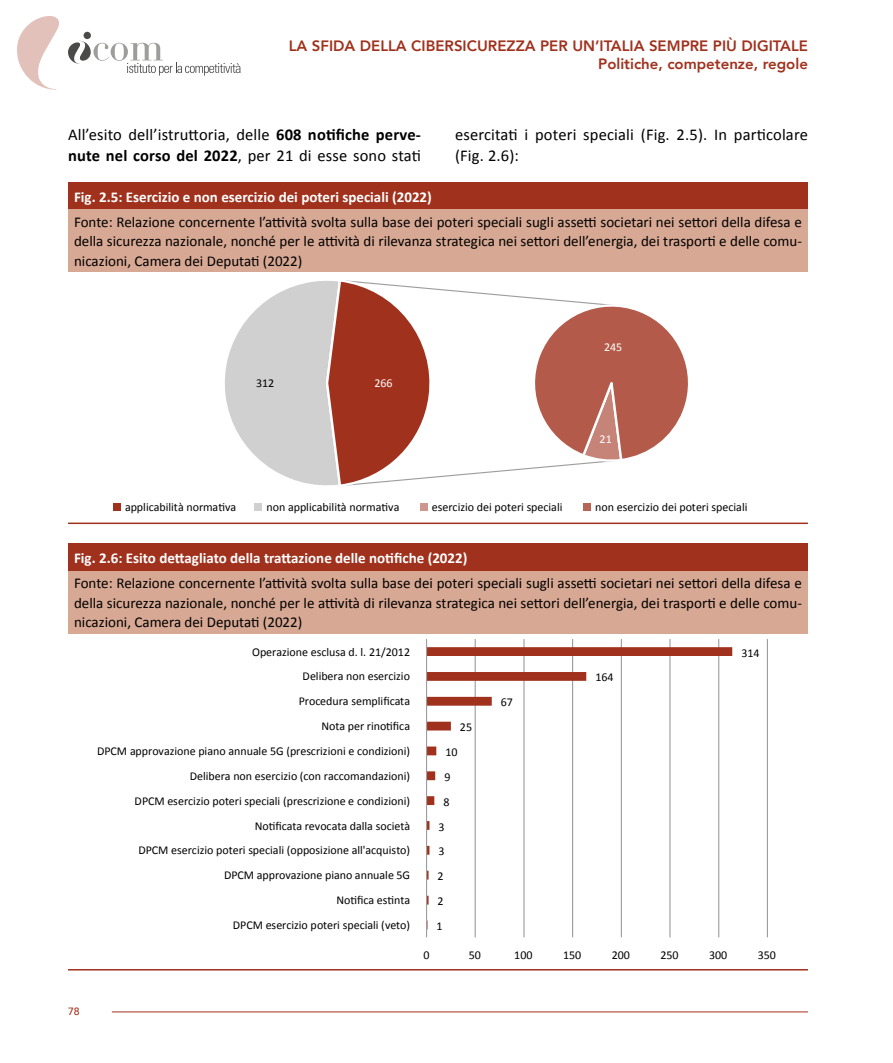
<style>
.page{position:relative;width:893px;height:1063px;background:#fff}
.page>*{position:absolute;margin:0;border:0;box-sizing:border-box;transform-origin:0 0}
.t1{font:16.5px/21.3px "Calibri";letter-spacing:.01em;color:#000}
.t2{font:15px/19.5px "Calibri";color:#000;text-align:justify}
.t3{font:700 15px "Calibri";color:#fff}
.t4{font:800 15px/18px "Avenir";color:#a0311d;text-align:right}
.t5{font:12px "Calibri";color:#000}
.t6{font:12px "Calibri";color:#fff}
.t7{font:500 10.5px "Avenir";color:#a0311d}
.s1{font-weight:700}
</style>
<div class="page">
<svg style="left:17px;top:16px;width:42px;height:74px"></svg>
<hr style="left:112px;top:1012px;width:696px;height:1px;background:#a0311d">
<div style="left:84px;top:32px;width:7px;height:7px;background:#4a4a49;border-radius:50%"></div>
<svg style="left:68px;top:39px;width:172px;height:37px"></svg>
<div style="left:68px;top:182px;width:740px;height:28px;background:#a0311d"></div>
<div style="left:68px;top:210px;width:740px;height:62px;background:#d7a893"></div>
<hr style="left:68px;top:523px;width:740px;height:1px;background:#a0311d">
<svg style="left:225px;top:280px;width:463px;height:206px"></svg>
<div style="left:113px;top:503px;width:7px;height:7px;background:#a0311d"></div>
<div style="left:255px;top:503px;width:7px;height:7px;background:#d0d0d0"></div>
<div style="left:420px;top:503px;width:7px;height:7px;background:#ce968c"></div>
<div style="left:583px;top:503px;width:8px;height:7px;background:#b76455"></div>
<div style="left:68px;top:544px;width:740px;height:27px;background:#a0311d"></div>
<div style="left:68px;top:571px;width:740px;height:62px;background:#d7a893"></div>
<hr style="left:68px;top:969px;width:740px;height:2px;background:#a0311d">
<hr style="left:475px;top:639px;width:1px;height:298px;background:#9d9d9c">
<hr style="left:523px;top:639px;width:2px;height:298px;background:#9d9d9c">
<hr style="left:572px;top:639px;width:1px;height:298px;background:#9d9d9c">
<hr style="left:621px;top:639px;width:1px;height:298px;background:#9d9d9c">
<hr style="left:669px;top:639px;width:1px;height:298px;background:#9d9d9c">
<hr style="left:718px;top:639px;width:1px;height:298px;background:#9d9d9c">
<hr style="left:767px;top:639px;width:1px;height:298px;background:#9d9d9c">
<svg style="left:427px;top:647px;width:305px;height:282px"></svg>
<hr style="left:426px;top:639px;width:1px;height:298px;background:#9d9d9c">
<p class="t4" style="left:289px;top:37px;width:521px">LA SFIDA DELLA CIBERSICUREZZA PER UN’ITALIA SEMPRE PIÙ DIGITALE<br>Politiche, competenze, regole</p>
<h1 class="t1" style="left:68px;top:123px;width:354px">All’esito dell’istruttoria, delle <span class="s1">608 notifiche perve&shy;nute nel corso del 2022</span>, per 21 di esse sono stati</h1>
<h1 class="t1" style="left:455px;top:123px;width:354px">esercitati i poteri speciali (Fig. 2.5). In particolare (Fig. 2.6):</h1>
<p class="t3" style="left:74px;top:186px;width:359px">Fig. 2.5: Esercizio e non esercizio dei poteri speciali (2022)</p>
<p class="t2" style="left:74px;top:212px;width:729px">Fonte: Relazione concernente l’attività svolta sulla base dei poteri speciali sugli assetti societari nei settori della difesa e della sicurezza nazionale, nonché per le attività di rilevanza strategica nei settori dell’energia, dei trasporti e delle comu&shy;nicazioni, Camera dei Deputati (2022)</p>
<p class="t5" style="left:256px;top:375px;width:20px">312</p>
<p class="t6" style="left:374px;top:375px;width:20px">266</p>
<p class="t6" style="left:604px;top:338px;width:20px">245</p>
<p class="t6" style="left:600px;top:430px;width:14px">21</p>
<p class="t5" style="left:125px;top:499px;width:113px">applicabilità normativa</p>
<p class="t5" style="left:266px;top:499px;width:134px">non applicabilità normativa</p>
<p class="t5" style="left:432px;top:499px;width:132px">esercizio dei poteri speciali</p>
<p class="t5" style="left:595px;top:499px;width:154px">non esercizio dei poteri speciali</p>
<p class="t3" style="left:74px;top:547px;width:395px">Fig. 2.6: Esito dettagliato della trattazione delle notifiche (2022)</p>
<p class="t2" style="left:74px;top:573px;width:729px">Fonte: Relazione concernente l’attività svolta sulla base dei poteri speciali sugli assetti societari nei settori della difesa e della sicurezza nazionale, nonché per le attività di rilevanza strategica nei settori dell’energia, dei trasporti e delle comu&shy;nicazioni, Camera dei Deputati (2022)</p>
<p class="t5" style="left:252px;top:643px;width:159px">Operazione esclusa d. l. 21/2012</p>
<p class="t5" style="left:741px;top:644px;width:20px">314</p>
<p class="t5" style="left:303px;top:668px;width:109px">Delibera non esercizio</p>
<p class="t5" style="left:595px;top:669px;width:20px">164</p>
<p class="t5" style="left:299px;top:693px;width:113px">Procedura semplificata</p>
<p class="t5" style="left:501px;top:694px;width:14px">67</p>
<p class="t5" style="left:321px;top:718px;width:90px">Nota per rinotifica</p>
<p class="t5" style="left:460px;top:719px;width:14px">25</p>
<p class="t5" style="left:97px;top:743px;width:314px">DPCM approvazione piano annuale 5G (prescrizioni e condizioni)</p>
<p class="t5" style="left:445px;top:744px;width:14px">10</p>
<p class="t5" style="left:190px;top:768px;width:222px">Delibera non esercizio (con raccomandazioni)</p>
<p class="t5" style="left:444px;top:769px;width:8px">9</p>
<p class="t5" style="left:135px;top:792px;width:277px">DPCM esercizio poteri speciali (prescrizione e condizioni)</p>
<p class="t5" style="left:443px;top:793px;width:8px">8</p>
<p class="t5" style="left:255px;top:817px;width:157px">Notificata revocata dalla società</p>
<p class="t5" style="left:439px;top:818px;width:8px">3</p>
<p class="t5" style="left:138px;top:842px;width:273px">DPCM esercizio poteri speciali (opposizione all'acquisto)</p>
<p class="t5" style="left:439px;top:843px;width:8px">3</p>
<p class="t5" style="left:224px;top:867px;width:188px">DPCM approvazione piano annuale 5G</p>
<p class="t5" style="left:438px;top:868px;width:8px">2</p>
<p class="t5" style="left:336px;top:892px;width:75px">Notifica estinta</p>
<p class="t5" style="left:438px;top:893px;width:8px">2</p>
<p class="t5" style="left:233px;top:917px;width:179px">DPCM esercizio poteri speciali (veto)</p>
<p class="t5" style="left:437px;top:918px;width:8px">1</p>
<p class="t5" style="left:423px;top:947px;width:8px">0</p>
<p class="t5" style="left:469px;top:947px;width:14px">50</p>
<p class="t5" style="left:514px;top:947px;width:20px">100</p>
<p class="t5" style="left:563px;top:947px;width:20px">150</p>
<p class="t5" style="left:612px;top:947px;width:20px">200</p>
<p class="t5" style="left:660px;top:947px;width:20px">250</p>
<p class="t5" style="left:709px;top:947px;width:20px">300</p>
<p class="t5" style="left:758px;top:947px;width:20px">350</p>
<p class="t7" style="left:68px;top:1002px;width:13px">78</p>
</div>
